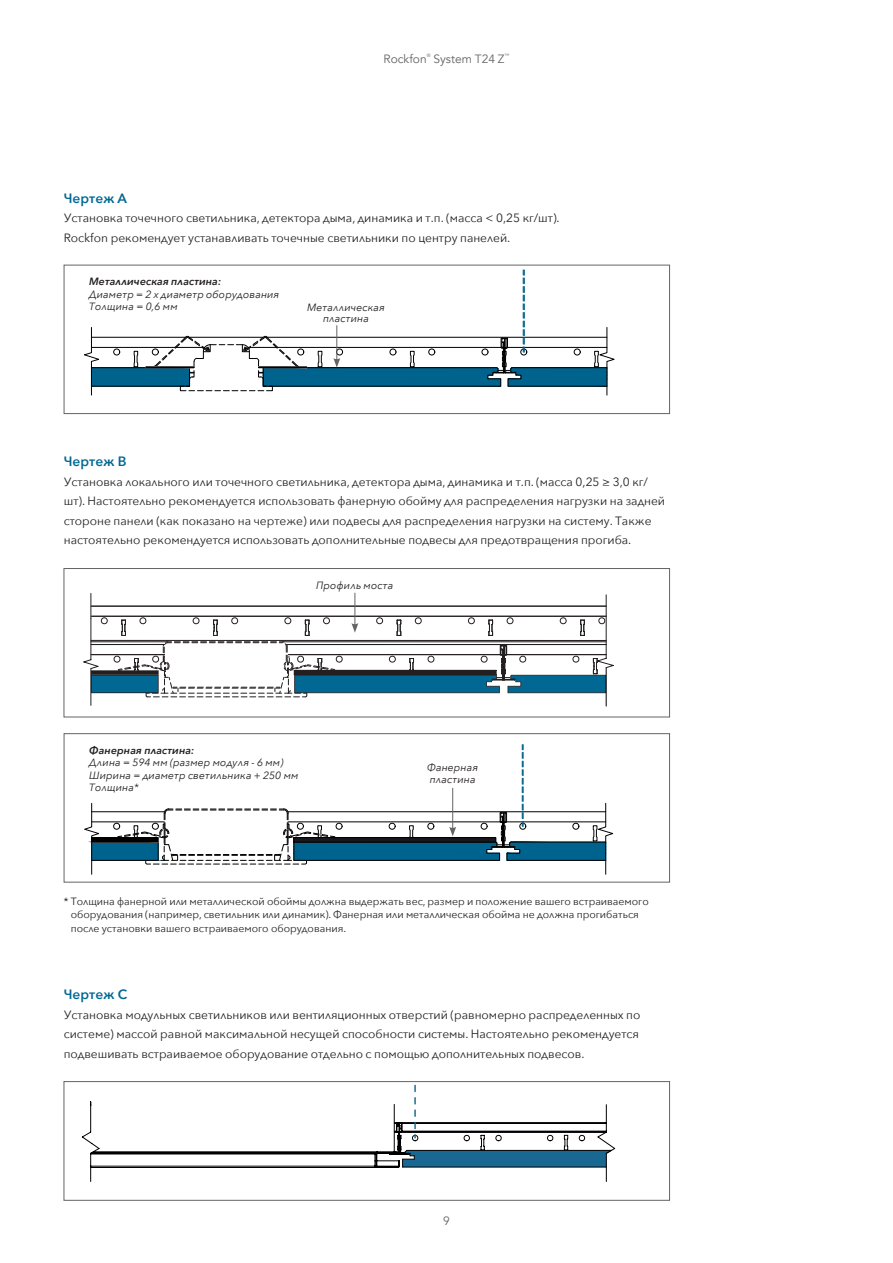
<style>
.page{position:relative;width:893px;height:1263px;background:#fff}
.page>*{position:absolute;margin:0;border:0;box-sizing:border-box;transform-origin:0 0}
.t1{font:600 13.5px "Avenir Next";color:#006893}
.t2{font:12px/19.5px "Avenir Next";color:#231f20}
.t3{font:12px "Avenir";color:#636466}
.t4{font:10.5px/13.5px "Avenir Next";color:#231f20}
.t5{font:italic 10.5px/12.6px "Avenir Next";color:#231f20}
.t6{font:italic 600 10.5px "Avenir Next";color:#231f20}
.t7{font:4.8px "Avenir";color:#636466}
</style>
<div class="page">
<hr style="left:606px;top:668px;width:1px;height:38px;background:#000">
<hr style="left:90px;top:668px;width:1px;height:37px;background:#231f20">
<div style="left:64px;top:568px;width:606px;height:149px;border:1px solid #636466"></div>
<div style="left:64px;top:265px;width:606px;height:149px;border:1px solid #636466"></div>
<div style="left:64px;top:733px;width:606px;height:149px;border:1px solid #636466"></div>
<svg style="left:84px;top:745px;width:530px;height:130px"></svg>
<svg style="left:83px;top:593px;width:531px;height:105px"></svg>
<svg style="left:84px;top:270px;width:531px;height:126px"></svg>
<svg style="left:82px;top:1084px;width:533px;height:97px"></svg>
<div style="left:64px;top:1081px;width:606px;height:119px;border:1px solid #636466"></div>
<p class="t3" style="left:384px;top:52px;width:45px">Rockfon</p>
<p class="t7" style="left:427px;top:53px;width:5px">®</p>
<p class="t3" style="left:433px;top:52px;width:73px">System T24 Z</p>
<p class="t7" style="left:505px;top:53px;width:6px">™</p>
<p class="t1" style="left:64px;top:187px;width:65px">Чертеж A</p>
<p class="t2" style="left:64px;top:208px;width:497px">Установка точечного светильника, детектора дыма, динамика и т.п. (масса &lt; 0,25 кг/шт).<br>Rockfon рекомендует устанавливать точечные светильники по центру панелей.</p>
<p class="t6" style="left:89px;top:272px;width:133px">Металлическая пластина:</p>
<p class="t5" style="left:89px;top:287px;width:192px">Диаметр = 2 x диаметр оборудования<br>Толщина = 0,6 мм</p>
<p class="t5" style="left:307px;top:302px;width:79px;line-height:10.5px;text-align:center">Металлическая пластина</p>
<p class="t1" style="left:64px;top:450px;width:64px">Чертеж B</p>
<p class="t2" style="left:64px;top:471px;width:603px">Установка локального или точечного светильника, детектора дыма, динамика и т.п. (масса 0,25 ≥ 3,0 кг/ шт). Настоятельно рекомендуется использовать фанерную обойму для распределения нагрузки на задней стороне панели (как показано на чертеже) или подвесы для распределения нагрузки на систему. Также настоятельно рекомендуется использовать дополнительные подвесы для предотвращения прогиба.</p>
<p class="t5" style="left:316px;top:578px;width:79px">Профиль моста</p>
<p class="t6" style="left:89px;top:741px;width:107px">Фанерная пластина:</p>
<p class="t5" style="left:89px;top:756px;width:211px">Длина = 594 мм (размер модуля - 6 мм)<br>Ширина = диаметр светильника + 250 мм<br>Толщина*</p>
<p class="t5" style="left:427px;top:760px;width:53px">Фанерная пластина</p>
<p class="t4" style="left:71px;top:894px;width:579px;text-indent:-7px">* Толщина фанерной или металлической обоймы должна выдержать вес, размер и положение вашего встраиваемого оборудования (например, светильник или динамик). Фанерная или металлическая обойма не должна прогибаться после установки вашего встраиваемого оборудования.</p>
<p class="t1" style="left:64px;top:983px;width:65px">Чертеж C</p>
<p class="t2" style="left:64px;top:1004px;width:578px;text-align:justify">Установка модульных светильников или вентиляционных отверстий (равномерно распределенных по системе) массой равной максимальной несущей способности системы. Настоятельно рекомендуется подвешивать встраиваемое оборудование отдельно с помощью дополнительных подвесов.</p>
<p class="t3" style="left:443px;top:1213px;width:8px">9</p>
</div>
